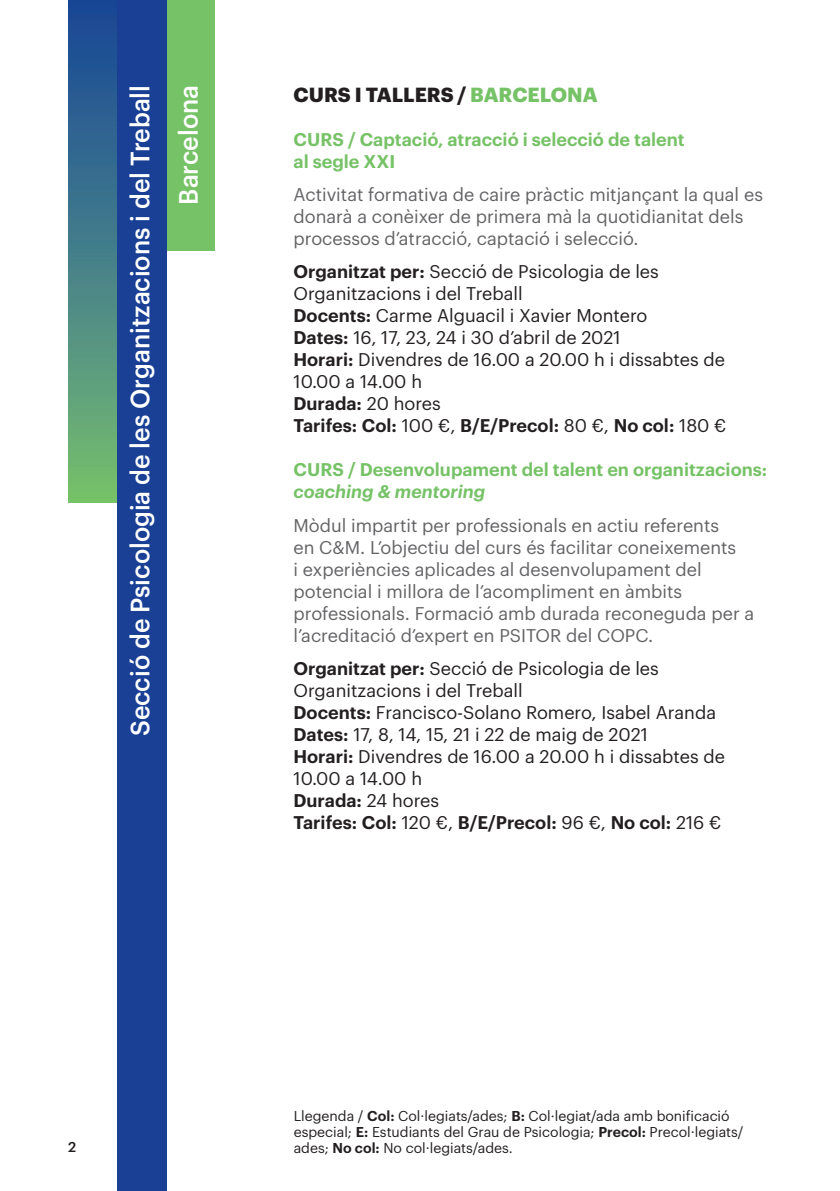
<style>
.page{position:relative;width:840px;height:1191px;background:#fff}
.page>*{position:absolute;margin:0;border:0;box-sizing:border-box;transform-origin:0 0}
.Título_curso-activid{font:500 26px "Graphik";color:#fff;scale:.96 1}
.Párrafo_Organizado_p{font:700 20px "Graphik";color:#231f20}
.Párrafo_Organizado_p-2{font:18px/22px "Graphik";color:#636366}
.Párrafo_Organizado_p-3{font:18px/22px "Graphik";color:#231f20}
.Párrafo_Organizado_p-4{font:600 18px/22px "Graphik";color:#76c266}
.Párrafo_Organizado_p-5{font:600 18px "Graphik";color:#231f20}
.t1{font:14px/16px "Graphik";color:#231f20}
.t2{font:500 14px "Graphik";color:#231f20}
.s1{color:#76c266}
.s2{font-weight:600}
.s3{font-weight:400}
.s4{font-style:italic}
</style>
<div class="page">
<div style="left:68px;top:0;width:50px;height:503px;background:linear-gradient(to bottom,#16439b,#76bd71)"></div>
<div style="left:166px;top:0;width:49px;height:250px;background:#76c266"></div>
<div style="left:117px;top:0;width:49px;height:1191px;background:#194095"></div>
<p class="Título_curso-activid" style="left:120px;top:736px;width:680px;rotate:-90deg">Secció de Psicologia de les Organitzacions i del Treball</p>
<p class="Título_curso-activid" style="left:168px;top:205px;width:126px;rotate:-90deg">Barcelona</p>
<p class="Párrafo_Organizado_p" style="left:293px;top:79px;width:305px">CURS I TALLERS / <span class="s1">BARCELONA</span></p>
<p class="Párrafo_Organizado_p-4" style="left:293px;top:126px;width:392px">CURS / Captació, atracció i selecció de talent al segle XXI</p>
<p class="Párrafo_Organizado_p-2" style="left:293px;top:182px;width:470px">Activitat formativa de caire pràctic mitjançant la qual es donarà a conèixer de primera mà la quotidianitat dels processos d’atracció, captació i selecció.</p>
<p class="Párrafo_Organizado_p-3" style="left:293px;top:259px;width:366px"><span class="s2">Organitzat per:</span> Secció de Psicologia de les<br>Organitzacions i del Treball</p>
<p class="Párrafo_Organizado_p-3" style="left:293px;top:303px;width:355px"><span class="s2">Docents:</span> Carme Alguacil i Xavier Montero</p>
<p class="Párrafo_Organizado_p-3" style="left:293px;top:325px;width:328px"><span class="s2">Dates:</span> 16, 17, 23, 24 i 30 d’abril de 2021</p>
<p class="Párrafo_Organizado_p-3" style="left:293px;top:347px;width:433px"><span class="s2">Horari:</span> Divendres de 16.00 a 20.00 h i dissabtes de<br>10.00 a 14.00 h</p>
<p class="Párrafo_Organizado_p-5" style="left:293px;top:390px;width:149px">Durada: <span class="s3">20 hores</span></p>
<p class="Párrafo_Organizado_p-5" style="left:293px;top:412px;width:434px">Tarifes: Col: <span class="s3">100 €,</span> B/E/Precol: <span class="s3">80 €,</span> No col: <span class="s3">180 €</span></p>
<p class="Párrafo_Organizado_p-4" style="left:293px;top:457px;width:475px">CURS / Desenvolupament del talent en organitzacions: <span class="s4">coaching &amp; mentoring</span></p>
<p class="Párrafo_Organizado_p-2" style="left:293px;top:513px;width:462px">Mòdul impartit per professionals en actiu referents<br>en C&amp;M. L’objectiu del curs és facilitar coneixements<br>i experiències aplicades al desenvolupament del potencial i millora de l’acompliment en àmbits professionals. Formació amb durada reconeguda per a l’acreditació d’expert en PSITOR del COPC.</p>
<p class="Párrafo_Organizado_p-3" style="left:293px;top:656px;width:366px"><span class="s2">Organitzat per:</span> Secció de Psicologia de les<br>Organitzacions i del Treball</p>
<p class="Párrafo_Organizado_p-3" style="left:293px;top:700px;width:424px"><span class="s2">Docents:</span> Francisco-Solano Romero, Isabel Aranda</p>
<p class="Párrafo_Organizado_p-3" style="left:293px;top:722px;width:355px"><span class="s2">Dates:</span> 17, 8, 14, 15, 21 i 22 de maig de 2021</p>
<p class="Párrafo_Organizado_p-3" style="left:293px;top:744px;width:433px"><span class="s2">Horari:</span> Divendres de 16.00 a 20.00 h i dissabtes de<br>10.00 a 14.00 h</p>
<p class="Párrafo_Organizado_p-5" style="left:293px;top:787px;width:147px">Durada: <span class="s3">24 hores</span></p>
<p class="Párrafo_Organizado_p-5" style="left:293px;top:809px;width:429px">Tarifes: Col: <span class="s3">120 €,</span> B/E/Precol: <span class="s3">96 €,</span> No col: <span class="s3">216 €</span></p>
<p class="t2" style="left:68px;top:1136px;width:10px">2</p>
<p class="t1" style="left:293px;top:1106px;width:451px">Llegenda / <span class="s2">Col:</span> Col.legiats/ades; <span class="s2">B:</span> Col·legiat/ada amb bonificació especial; <span class="s2">E:</span> Estudiants del Grau de Psicologia; <span class="s2">Precol:</span> Precol.legiats/ ades; <span class="s2">No col:</span> No col.legiats/ades.</p>
</div>
